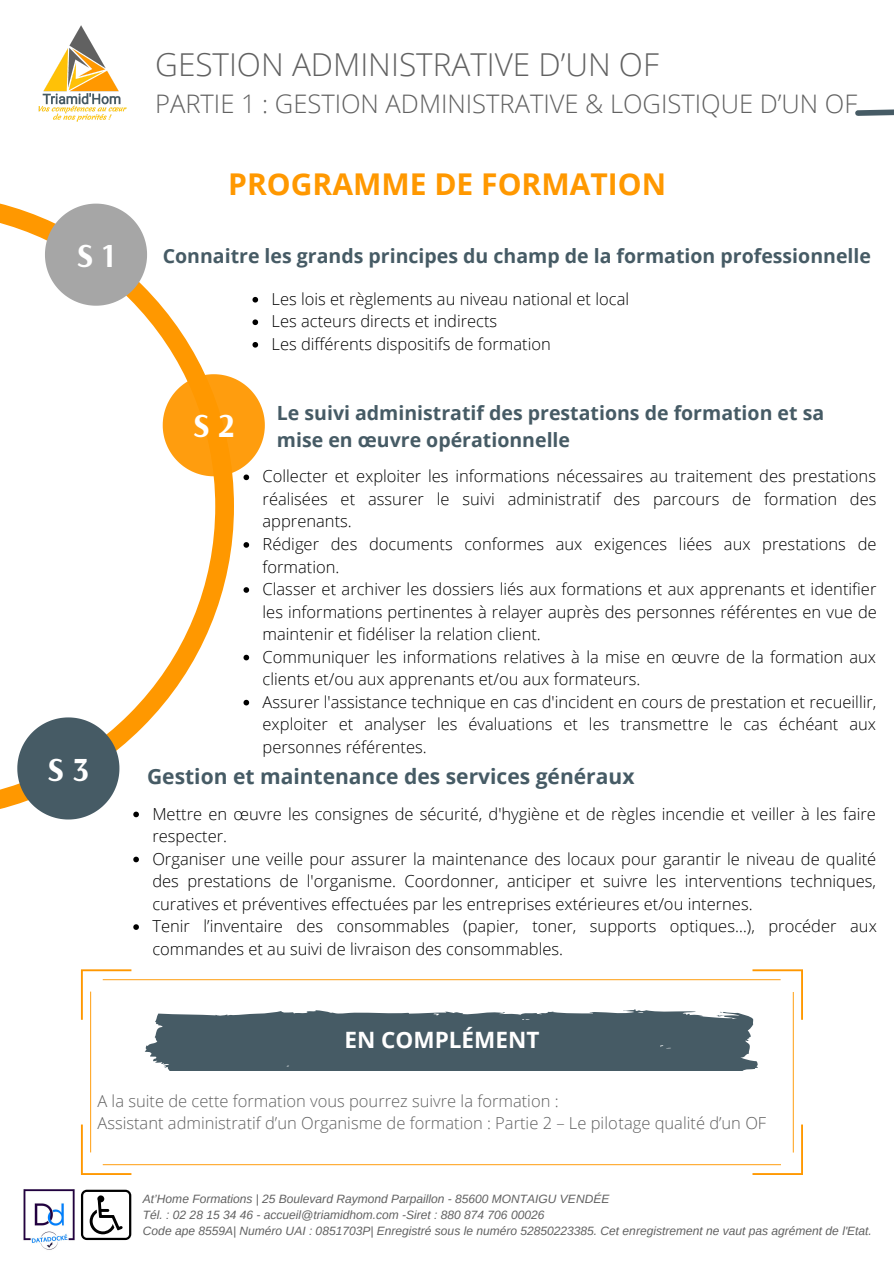
<style>
.page{position:relative;width:894px;height:1264px;background:#fff}
.page>*{position:absolute;margin:0;border:0;box-sizing:border-box;transform-origin:0 0}
.t1{font:700 33.6px "Arsenal";color:#fff}
.t2{font:300 31.5px "Open Sans";color:#616161}
.t3{font:700 30px "Open Sans";color:#ff9800}
.t4{font:300 25.5px "Open Sans";color:#616161}
.t5{font:700 22.5px "Open Sans";color:#fff}
.t6{font:700 21px "Open Sans";color:#465b65}
.t7{font:700 19.5px/27px "Open Sans";color:#465b65}
.t8{font:300 16.5px/22.5px "Open Sans";color:#000;text-align:justify}
.t9{font:300 16.5px "Open Sans";color:#616161}
.t10{font:italic 12px "Arimo";color:#616161}
</style>
<div class="page">
<svg style="left:0;top:203px;width:234px;height:615px"></svg>
<svg style="left:45px;top:204px;width:102px;height:102px"></svg>
<svg style="left:17px;top:717px;width:102px;height:102px"></svg>
<img style="left:38px;top:25px;width:89px;height:97px">
<svg style="left:855px;top:109px;width:38px;height:7px"></svg>
<svg style="left:81px;top:969px;width:721px;height:205px"></svg>
<svg style="left:252px;top:297px;width:6px;height:5px"></svg>
<svg style="left:252px;top:319px;width:6px;height:6px"></svg>
<svg style="left:252px;top:342px;width:6px;height:5px"></svg>
<svg style="left:163px;top:374px;width:102px;height:106px"></svg>
<svg style="left:243px;top:542px;width:6px;height:5px"></svg>
<svg style="left:243px;top:587px;width:6px;height:6px"></svg>
<svg style="left:243px;top:654px;width:6px;height:6px"></svg>
<svg style="left:243px;top:699px;width:6px;height:6px"></svg>
<svg style="left:133px;top:811px;width:6px;height:6px"></svg>
<svg style="left:133px;top:856px;width:6px;height:6px"></svg>
<svg style="left:133px;top:924px;width:6px;height:5px"></svg>
<svg style="left:137px;top:1009px;width:620px;height:61px;background:#5a6c75"></svg>
<img style="left:23px;top:1189px;width:52px;height:61px">
<svg style="left:81px;top:1189px;width:50px;height:50px"></svg>
<p class="t2" style="left:155px;top:43px;width:505px">GESTION ADMINISTRATIVE D’UN OF</p>
<p class="t4" style="left:155px;top:86px;width:703px">PARTIE 1 : GESTION ADMINISTRATIVE &amp; LOGISTIQUE D’UN OF</p>
<p class="t3" style="left:228px;top:163px;width:439px">PROGRAMME DE FORMATION</p>
<p class="t1" style="left:77px;top:233px;width:40px">S 1</p>
<p class="t7" style="left:163px;top:241px;width:709px">Connaitre les grands principes du champ de la formation professionnelle</p>
<p class="t1" style="left:193px;top:403px;width:43px">S 2</p>
<p class="t8" style="left:271px;top:287px;width:359px">Les lois et règlements au niveau national et local</p>
<p class="t8" style="left:271px;top:310px;width:227px">Les acteurs directs et indirects</p>
<p class="t8" style="left:271px;top:332px;width:281px">Les différents dispositifs de formation</p>
<p class="t7" style="left:277px;top:398px;width:548px">Le suivi administratif des prestations de formation et sa mise en œuvre opérationnelle</p>
<p class="t8" style="left:262px;top:465px;width:615px">Collecter et exploiter les informations nécessaires au traitement des prestations réalisées et assurer le suivi administratif des parcours de formation des apprenants.</p>
<p class="t8" style="left:262px;top:532px;width:615px">Rédiger des documents conformes aux exigences liées aux prestations de formation.</p>
<p class="t8" style="left:262px;top:577px;width:615px">Classer et archiver les dossiers liés aux formations et aux apprenants et identifier les informations pertinentes à relayer auprès des personnes référentes en vue de maintenir et fidéliser la relation client.</p>
<p class="t8" style="left:262px;top:645px;width:615px">Communiquer les informations relatives à la mise en œuvre de la formation aux clients et/ou aux apprenants et/ou aux formateurs.</p>
<p class="t8" style="left:262px;top:690px;width:615px">Assurer l'assistance technique en cas d'incident en cours de prestation et recueillir, exploiter et analyser les évaluations et les transmettre le cas échéant aux personnes référentes.</p>
<p class="t1" style="left:48px;top:747px;width:43px">S 3</p>
<p class="t6" style="left:147px;top:761px;width:489px">Gestion et maintenance des services généraux</p>
<p class="t8" style="left:152px;top:801px;width:724px">Mettre en œuvre les consignes de sécurité, d'hygiène et de règles incendie et veiller à les faire respecter.</p>
<p class="t8" style="left:152px;top:846px;width:725px">Organiser une veille pour assurer la maintenance des locaux pour garantir le niveau de qualité des prestations de l'organisme. Coordonner, anticiper et suivre les interventions techniques, curatives et préventives effectuées par les entreprises extérieures et/ou internes.</p>
<p class="t8" style="left:152px;top:914px;width:725px">Tenir l’inventaire des consommables (papier, toner, supports optiques…), procéder aux commandes et au suivi de livraison des consommables.</p>
<p class="t5" style="left:344px;top:1023px;width:196px">EN COMPLÉMENT</p>
<p class="t9" style="left:97px;top:1088px;width:462px">A la suite de cette formation vous pourrez suivre la formation :</p>
<p class="t9" style="left:97px;top:1111px;width:670px">Assistant administratif d’un Organisme de formation : Partie 2 – Le pilotage qualité d’un OF</p>
<p class="t10" style="left:143px;top:1192px;width:468px">At’Home Formations | 25 Boulevard Raymond Parpaillon - 85600 MONTAIGU VENDÉE</p>
<p class="t10" style="left:143px;top:1208px;width:403px">Tél. : 02 28 15 34 46 - accueil@triamidhom.com -Siret : 880 874 706 00026</p>
<p class="t10" style="left:143px;top:1224px;width:730px">Code ape 8559A| Numéro UAI : 0851703P| Enregistré sous le numéro 52850223385. Cet enregistrement ne vaut pas agrément de l'Etat.</p>
</div>
